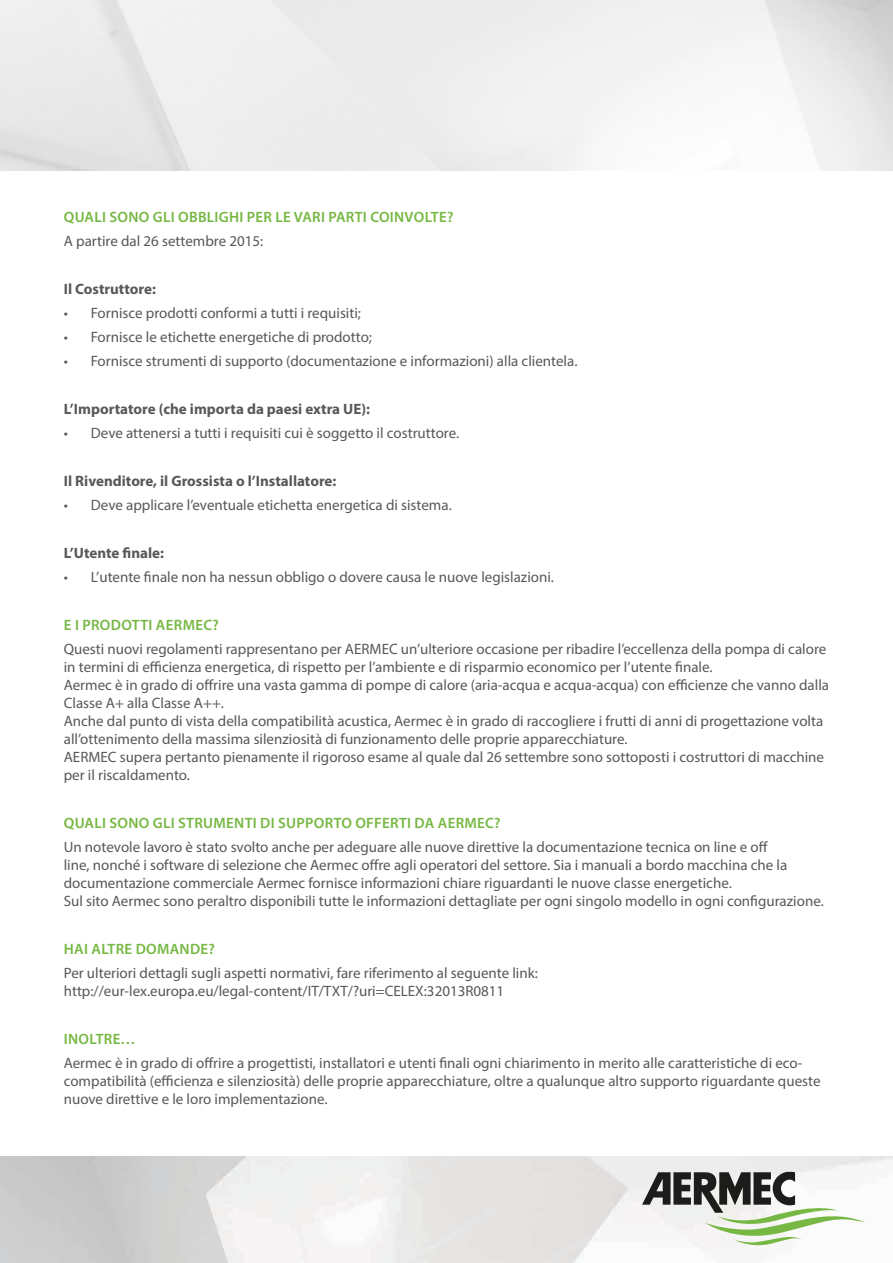
<style>
.page{position:relative;width:893px;height:1263px;background:#fff}
.page>*{position:absolute;margin:0;border:0;box-sizing:border-box;transform-origin:0 0}
.t1{font:15px/18px "Myriad Pro";color:#585858}
.t2{font:600 15px "Myriad Pro";letter-spacing:.02em;color:#76b843}
.t3{font:700 15px "Myriad Pro";color:#585858}
</style>
<div class="page">
<svg style="left:642px;top:1171px;width:232px;height:78px"></svg>
<p class="t2" style="left:64px;top:207px;width:391px">QUALI SONO GLI OBBLIGHI PER LE VARI PARTI COINVOLTE?</p>
<p class="t1" style="left:64px;top:231px;width:201px">A partire dal 26 settembre 2015:</p>
<p class="t3" style="left:64px;top:279px;width:94px">Il Costruttore:</p>
<p class="t1" style="left:64px;top:303px;width:299px">• Fornisce prodotti conformi a tutti i requisiti;</p>
<p class="t1" style="left:64px;top:327px;width:310px">• Fornisce le etichette energetiche di prodotto;</p>
<p class="t1" style="left:64px;top:351px;width:515px">• Fornisce strumenti di supporto (documentazione e informazioni) alla clientela.</p>
<p class="t3" style="left:64px;top:399px;width:308px">L’Importatore (che importa da paesi extra UE):</p>
<p class="t1" style="left:64px;top:423px;width:397px">• Deve attenersi a tutti i requisiti cui è soggetto il costruttore.</p>
<p class="t3" style="left:64px;top:471px;width:274px">Il Rivenditore, il Grossista o l’Installatore:</p>
<p class="t1" style="left:64px;top:495px;width:390px">• Deve applicare l’eventuale etichetta energetica di sistema.</p>
<p class="t3" style="left:64px;top:543px;width:102px">L’Utente finale:</p>
<p class="t1" style="left:64px;top:567px;width:492px">• L’utente finale non ha nessun obbligo o dovere causa le nuove legislazioni.</p>
<p class="t2" style="left:64px;top:615px;width:156px">E I PRODOTTI AERMEC?</p>
<p class="t1" style="left:64px;top:639px;width:767px">Questi nuovi regolamenti rappresentano per AERMEC un’ulteriore occasione per ribadire l’eccellenza della pompa di calore in termini di efficienza energetica, di rispetto per l’ambiente e di risparmio economico per l’utente finale.<br>Aermec è in grado di offrire una vasta gamma di pompe di calore (aria-acqua e acqua-acqua) con efficienze che vanno dalla Classe A+ alla Classe A++.<br>Anche dal punto di vista della compatibilità acustica, Aermec è in grado di raccogliere i frutti di anni di progettazione volta all’ottenimento della massima silenziosità di funzionamento delle proprie apparecchiature.<br>AERMEC supera pertanto pienamente il rigoroso esame al quale dal 26 settembre sono sottoposti i costruttori di macchine per il riscaldamento.</p>
<p class="t2" style="left:64px;top:813px;width:438px">QUALI SONO GLI STRUMENTI DI SUPPORTO OFFERTI DA AERMEC?</p>
<p class="t1" style="left:64px;top:837px;width:761px">Un notevole lavoro è stato svolto anche per adeguare alle nuove direttive la documentazione tecnica on line e off<br>line, nonché i software di selezione che Aermec offre agli operatori del settore. Sia i manuali a bordo macchina che la documentazione commerciale Aermec fornisce informazioni chiare riguardanti le nuove classe energetiche.<br>Sul sito Aermec sono peraltro disponibili tutte le informazioni dettagliate per ogni singolo modello in ogni configurazione.</p>
<p class="t2" style="left:64px;top:939px;width:152px">HAI ALTRE DOMANDE?</p>
<p class="t1" style="left:64px;top:963px;width:476px">Per ulteriori dettagli sugli aspetti normativi, fare riferimento al seguente link: http://eur-lex.europa.eu/legal-content/IT/TXT/?uri=CELEX:32013R0811</p>
<p class="t2" style="left:64px;top:1029px;width:73px">INOLTRE…</p>
<p class="t1" style="left:64px;top:1053px;width:758px">Aermec è in grado di offrire a progettisti, installatori e utenti finali ogni chiarimento in merito alle caratteristiche di eco&shy;compatibilità (efficienza e silenziosità) delle proprie apparecchiature, oltre a qualunque altro supporto riguardante queste nuove direttive e le loro implementazione.</p>
</div>
